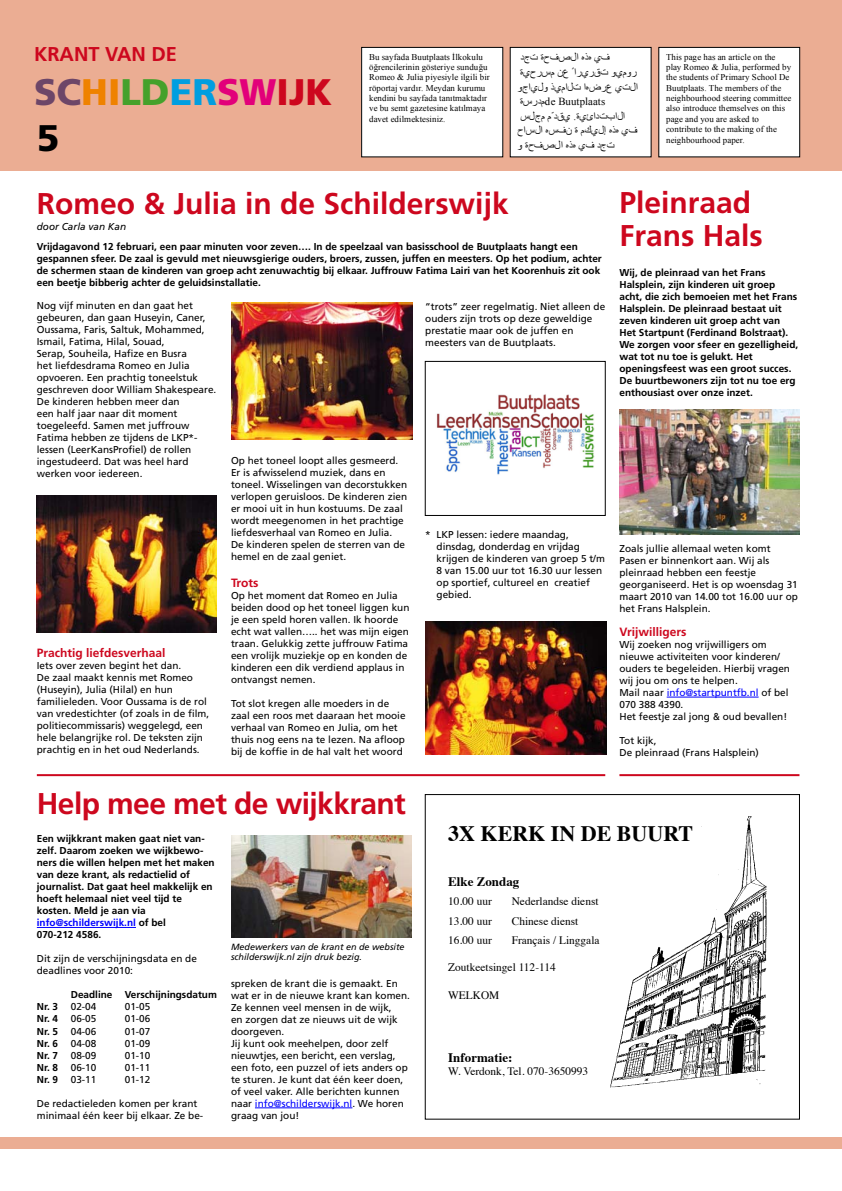
<style>
.page{position:relative;width:842px;height:1191px;background:#fff}
.page>*{position:absolute;margin:0;border:0;box-sizing:border-box;transform-origin:0 0}
.t1{font:900 37px/45.4px "Frutiger";color:#cd071e}
.t2{font:700 30px/33px "Frutiger";color:#cd071e}
.t3{font:700 30px "Frutiger";letter-spacing:-.02em;color:#cd071e}
.t4{font:700 22px "Times";color:#000}
.t5{font:700 20px "Frutiger";color:#cd071e}
.t6{font:700 13px "Times";color:#000}
.t7{font:700 12px "Frutiger";color:#cd071e}
.t8{font:11.4px "Times";color:#000}
.t9{font:10.8px/14.5px "Times New Roman";letter-spacing:.01em;color:#000}
.t10{font:10px/12px "Frutiger";color:#000}
.t11{font:700 10px/12px "Frutiger";color:#000}
.t12{font:italic 10px "Frutiger";color:#000}
.t13{font:italic 9px/10.8px "Frutiger";color:#000}
.t14{font:8.9px/10.4px "Times New Roman";letter-spacing:.015em;color:#000}
.s1{color:#6d4668}
.s2{color:#ef8200}
.s3{color:#45a12b}
.s4{color:#009ee0}
.s5{color:#e2007a}
.s6{color:#000}
.s7{color:#00f}
</style>
<div class="page">
<hr style="left:667px;top:697px;width:92px;height:1px;background:#00f">
<div style="left:0;top:0;width:842px;height:170px;background:#ebad93"></div>
<div style="left:0;top:1137px;width:842px;height:11px;background:#ebad93"></div>
<hr style="left:37px;top:774px;width:568px;height:2px;background:#cd071e">
<img style="left:37px;top:495px;width:180px;height:137px">
<img style="left:231px;top:302px;width:181px;height:137px">
<img style="left:425px;top:621px;width:181px;height:133px">
<img style="left:619px;top:409px;width:180px;height:125px">
<img style="left:231px;top:835px;width:180px;height:102px">
<hr style="left:37px;top:927px;width:99px;height:1px;background:#00f">
<hr style="left:619px;top:774px;width:180px;height:2px;background:#cd071e">
<hr style="left:255px;top:1107px;width:97px;height:1px;background:#00f">
<img style="left:610px;top:816px;width:157px;height:272px">
<div style="left:425px;top:794px;width:375px;height:325px;border:1px solid #000"></div>
<img style="left:436px;top:394px;width:158px;height:81px">
<div style="left:425px;top:361px;width:180px;height:155px;border:1px solid #000"></div>
<div style="left:361px;top:47px;width:142px;height:110px;background:#fff"></div>
<div style="left:361px;top:47px;width:142px;height:110px;border:1px solid #000"></div>
<div style="left:510px;top:47px;width:141px;height:110px;background:#fff"></div>
<div style="left:659px;top:47px;width:140px;height:110px;background:#fff"></div>
<div style="left:658px;top:47px;width:142px;height:110px;border:1px solid #000"></div>
<h3 class="t5" style="left:34px;top:42px;width:144px">krant van de</h3>
<h1 class="t1" style="left:34px;top:69px;width:300px"><span class="s1">SC</span><span class="s2">HI</span><span class="s3">LD</span><span class="s4">ER</span><span class="s5">SW</span>IJK<br><span class="s6">5</span></h1>
<p class="t14" style="left:369px;top:51px;width:122px">Bu sayfada Buutplaats !lkokulu ö"rencilerinin gösteriye sundu"u<br>Romeo &amp; Julia piyesiyle ilgili bir röportaj vardır. Meydan kurumu kendini bu sayfada tanıtmaktadır ve bu semt gazetesine katılmaya davet edilmektesiniz.</p>
<p class="t9" style="left:517px;top:50px;width:122px">#$% &amp;'()*+ ,-, .( &amp;.'/01 23 4+/./5% 6.16/<br>6$+.*6 -.1+*% +,7/3 .%*+ &amp;0/#1de Buutplaats<br>0*$1 18#5. .&amp;.9+#%:+*+ '+0*+ ,0(2 &amp; 1;.*&lt; ,-, .(<br>6 &amp;'()*+ ,-, .( #$%</p>
<p class="t14" style="left:666px;top:51px;width:127px">This page has an article on the play Romeo &amp; Julia, performed by the students of Primary School De<br>Buutplaats. The members of the neighbourhood steering committee also introduce themselves on this page and you are asked to contribute to the making of the neighbourhood paper.</p>
<h2 class="t2" style="left:37px;top:186px;width:473px">Romeo &amp; Julia in de Schilderswijk</h2>
<p class="t12" style="left:37px;top:220px;width:91px">door Carla van Kan</p>
<p class="t11" style="left:37px;top:240px;width:566px">Vrijdagavond 12 februari, een paar minuten voor zeven…. In de speelzaal van basisschool de Buutplaats hangt een gespannen sfeer. De zaal is gevuld met nieuwsgierige ouders, broers, zussen, juffen en meesters. Op het podium, achter de schermen staan de kinderen van groep acht zenuwachtig bij elkaar. Juffrouw Fatima Lairi van het Koorenhuis zit ook een beetje bibberig achter de geluidsinstallatie.</p>
<p class="t10" style="left:37px;top:300px;width:181px">Nog vijf minuten en dan gaat het gebeuren, dan gaan Huseyin, Caner,<br>Oussama, Faris, Saltuk, Mohammed,<br>Ismail, Fatima, Hilal, Souad,<br>Serap, Souheila, Hafize en Busra<br>het liefdesdrama Romeo en Julia opvoeren. Een prachtig toneelstuk geschreven door William Shakespeare.<br>De kinderen hebben meer dan<br>een half jaar naar dit moment toegeleefd. Samen met juffrouw<br>Fatima hebben ze tijdens de LKP*- lessen (LeerKansProfiel) de rollen ingestudeerd. Dat was heel hard werken voor iedereen.</p>
<p class="t7" style="left:37px;top:646px;width:130px">Prachtig liefdesverhaal</p>
<p class="t10" style="left:37px;top:659px;width:174px">Iets over zeven begint het dan.<br>De zaal maakt kennis met Romeo (Huseyin), Julia (Hilal) en hun familieleden. Voor Oussama is de rol van vredestichter (of zoals in de film, politiecommissaris) weggelegd, een hele belangrijke rol. De teksten zijn prachtig en in het oud Nederlands.</p>
<p class="t10" style="left:231px;top:455px;width:178px">Op het toneel loopt alles gesmeerd.<br>Er is afwisselend muziek, dans en toneel. Wisselingen van decorstukken verlopen geruisloos. De kinderen zien er mooi uit in hun kostuums. De zaal wordt meegenomen in het prachtige liefdesverhaal van Romeo en Julia.<br>De kinderen spelen de sterren van de hemel en de zaal geniet.</p>
<p class="t7" style="left:231px;top:575px;width:29px">Trots</p>
<p class="t10" style="left:231px;top:589px;width:180px">Op het moment dat Romeo en Julia beiden dood op het toneel liggen kun je een speld horen vallen. Ik hoorde echt wat vallen….. het was mijn eigen traan. Gelukkig zette juffrouw Fatima een vrolijk muziekje op en konden de kinderen een dik verdiend applaus in ontvangst nemen.</p>
<p class="t10" style="left:231px;top:697px;width:176px">Tot slot kregen alle moeders in de zaal een roos met daaraan het mooie verhaal van Romeo en Julia, om het thuis nog eens na te lezen. Na afloop bij de koffie in de hal valt het woord</p>
<h2 class="t3" style="left:37px;top:785px;width:371px">Help mee met de wijkkrant</h2>
<p class="t10" style="left:425px;top:301px;width:181px">“trots” zeer regelmatig. Niet alleen de ouders zijn trots op deze geweldige prestatie maar ook de juffen en meesters van de Buutplaats.</p>
<p class="t10" style="left:437px;top:529px;width:170px;text-indent:-11px">* LKP lessen: iedere maandag, dinsdag, donderdag en vrijdag krijgen de kinderen van groep 5 t/m<br>8 van 15.00 uur tot 16.30 uur lessen op sportief, cultureel en creatief gebied.</p>
<h2 class="t2" style="left:619px;top:186px;width:145px">Pleinraad<br>Frans Hals</h2>
<p class="t11" style="left:619px;top:266px;width:180px">Wij, de pleinraad van het Frans Halsplein, zijn kinderen uit groep acht, die zich bemoeien met het Frans Halsplein. De pleinraad bestaat uit zeven kinderen uit groep acht van Het Startpunt (Ferdinand Bolstraat).<br>We zorgen voor sfeer en gezelligheid, wat tot nu toe is gelukt. Het openingsfeest was een groot succes.<br>De buurtbewoners zijn tot nu toe erg enthousiast over onze inzet.</p>
<p class="t10" style="left:619px;top:542px;width:180px">Zoals jullie allemaal weten komt<br>Pasen er binnenkort aan. Wij als pleinraad hebben een feestje georganiseerd. Het is op woensdag 31 maart 2010 van 14.00 tot 16.00 uur op het Frans Halsplein.</p>
<p class="t7" style="left:619px;top:625px;width:68px">Vrijwilligers</p>
<p class="t10" style="left:619px;top:638px;width:172px">Wij zoeken nog vrijwilligers om nieuwe activiteiten voor kinderen/ ouders te begeleiden. Hierbij vragen wij jou om ons te helpen.<br>Mail naar <span class="s7">info@startpuntfb.nl</span> of bel<br>070 388 4390.<br>Het feestje zal jong &amp; oud bevallen!</p>
<p class="t10" style="left:619px;top:734px;width:141px">Tot kijk,<br>De pleinraad (Frans Halsplein)</p>
<p class="t11" style="left:37px;top:833px;width:179px">Een wijkkrant maken gaat niet van&shy;zelf. Daarom zoeken we wijkbewo&shy;ners die willen helpen met het maken van deze krant, als redactielid of journalist. Dat gaat heel makkelijk en hoeft helemaal niet veel tijd te kosten. Meld je aan via <span class="s7">info@schilderswijk.nl</span> of bel<br>070-212 4586.</p>
<p class="t10" style="left:37px;top:953px;width:162px">Dit zijn de verschijningsdata en de deadlines voor 2010:</p>
<p class="t11" style="left:71px;top:989px;width:148px">Deadline Verschijningsdatum</p>
<p class="t11" style="left:37px;top:1001px;width:23px">Nr. 3</p>
<p class="t10" style="left:71px;top:1001px;width:27px">02-04</p>
<p class="t10" style="left:125px;top:1001px;width:27px">01-05</p>
<p class="t11" style="left:37px;top:1013px;width:23px">Nr. 4</p>
<p class="t10" style="left:71px;top:1013px;width:27px">06-05</p>
<p class="t10" style="left:125px;top:1013px;width:27px">01-06</p>
<p class="t11" style="left:37px;top:1025px;width:23px">Nr. 5</p>
<p class="t10" style="left:71px;top:1025px;width:27px">04-06</p>
<p class="t10" style="left:125px;top:1025px;width:27px">01-07</p>
<p class="t11" style="left:37px;top:1037px;width:23px">Nr. 6</p>
<p class="t10" style="left:71px;top:1037px;width:27px">04-08</p>
<p class="t10" style="left:125px;top:1037px;width:27px">01-09</p>
<p class="t11" style="left:37px;top:1049px;width:23px">Nr. 7</p>
<p class="t10" style="left:71px;top:1049px;width:27px">08-09</p>
<p class="t10" style="left:125px;top:1049px;width:27px">01-10</p>
<p class="t11" style="left:37px;top:1061px;width:23px">Nr. 8</p>
<p class="t10" style="left:71px;top:1061px;width:27px">06-10</p>
<p class="t10" style="left:125px;top:1061px;width:27px">01-11</p>
<p class="t11" style="left:37px;top:1073px;width:23px">Nr. 9</p>
<p class="t10" style="left:71px;top:1073px;width:27px">03-11</p>
<p class="t10" style="left:125px;top:1073px;width:27px">01-12</p>
<p class="t10" style="left:37px;top:1097px;width:168px">De redactieleden komen per krant minimaal één keer bij elkaar. Ze be-</p>
<p class="t13" style="left:231px;top:941px;width:175px">Medewerkers van de krant en de website schilderswijk.nl zijn druk bezig.</p>
<p class="t10" style="left:231px;top:977px;width:180px">spreken de krant die is gemaakt. En wat er in de nieuwe krant kan komen.<br>Ze kennen veel mensen in de wijk,<br>en zorgen dat ze nieuws uit de wijk doorgeven.<br>Jij kunt ook meehelpen, door zelf nieuwtjes, een bericht, een verslag, een foto, een puzzel of iets anders op te sturen. Je kunt dat één keer doen, of veel vaker. Alle berichten kunnen naar <span class="s7">info@schilderswijk.nl</span>. We horen graag van jou!</p>
<h3 class="t4" style="left:448px;top:812px;width:246px">3X KERK IN DE BUURT</h3>
<h3 class="t6" style="left:448px;top:868px;width:73px">Elke Zondag</h3>
<p class="t8" style="left:448px;top:890px;width:45px">10.00 uur</p>
<p class="t8" style="left:512px;top:890px;width:88px">Nederlandse dienst</p>
<p class="t8" style="left:448px;top:910px;width:45px">13.00 uur</p>
<p class="t8" style="left:512px;top:910px;width:68px">Chinese dienst</p>
<p class="t8" style="left:448px;top:929px;width:45px">16.00 uur</p>
<p class="t8" style="left:512px;top:929px;width:89px">Français / Linggala</p>
<p class="t8" style="left:448px;top:956px;width:109px">Zoutkeetsingel 112-114</p>
<p class="t8" style="left:448px;top:984px;width:53px">WELKOM</p>
<h3 class="t6" style="left:448px;top:1045px;width:66px">Informatie:</h3>
<p class="t8" style="left:448px;top:1061px;width:141px">W. Verdonk, Tel. 070-3650993</p>
</div>
